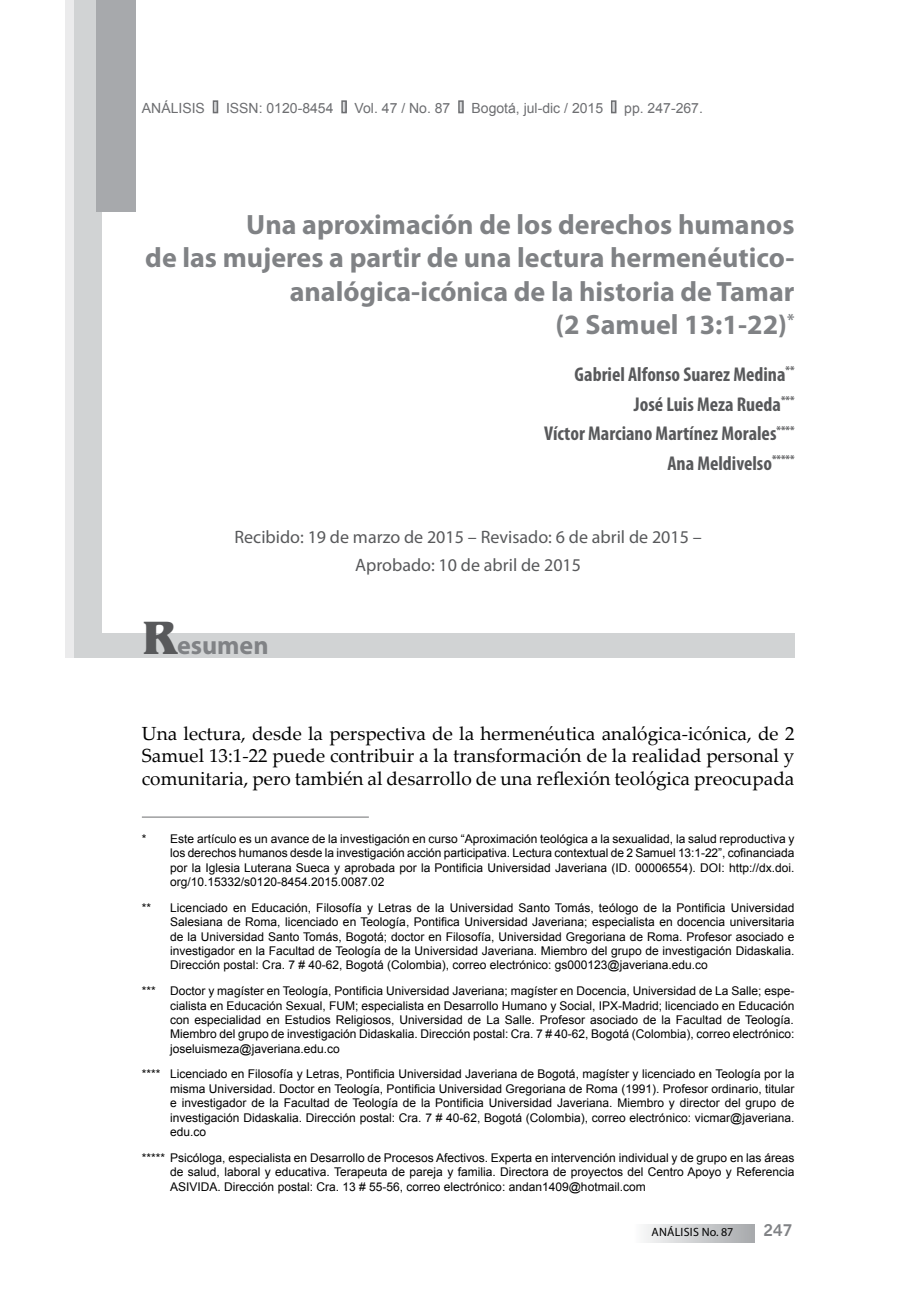
<style>
.page{position:relative;width:908px;height:1304px;background:#fff}
.page>*{position:absolute;margin:0;border:0;box-sizing:border-box;transform-origin:0 0}
.t1{font:700 28px/33.6px "Myriad Pro";color:#808285;text-align:right}
.t2{font:700 26px "Myriad Pro";color:#808285}
.t3{font:700 condensed 20px/29.6px "Myriad Pro";color:#58595b;text-align:right}
.t4{font:19px/22.8px "Palatino Linotype";color:#000;text-align:justify}
.t5{font:18px/28px "Myriad Pro";color:#58595b;text-align:center}
.t6{font:700 16px "News Gothic BT";color:#808285}
.t7{font:14px "Arial";color:#6d6e71}
.t8{font:12px/14.4px "Arial";color:#000;text-align:justify}
.t9{font:12px "Myriad Pro";letter-spacing:.02em;color:#000}
.s1{color:#fff}
.s2{font-family:"Benguiat IT Cby BT";font-size:48px;color:#58595b}
</style>
<div class="page">
<div style="left:633px;top:1224px;width:121px;height:19px;background:linear-gradient(to right,#fcfdfd,#a7a9ac)"></div>
<div style="left:83px;top:634px;width:711px;height:24px;background:#d1d3d4"></div>
<div style="left:71px;top:0;width:31px;height:658px;background:#d1d3d4"></div>
<div style="left:65px;top:0;width:8px;height:658px;background:#ebebec"></div>
<div style="left:96px;top:0;width:40px;height:211px;background:#a7a9ac"></div>
<hr style="left:142px;top:817px;width:227px;height:1px;background:#6d6e71">
<div style="left:213px;top:100px;width:5px;height:13px;border:2px solid #6d6e71"></div>
<div style="left:341px;top:100px;width:5px;height:13px;border:2px solid #6d6e71"></div>
<div style="left:458px;top:100px;width:5px;height:13px;border:2px solid #6d6e71"></div>
<div style="left:610px;top:100px;width:6px;height:13px;border:2px solid #6d6e71"></div>
<p class="t7" style="left:142px;top:99px;width:65px">ANÁLISIS</p>
<p class="t7" style="left:226px;top:99px;width:109px">ISSN: 0120-8454</p>
<p class="t7" style="left:354px;top:99px;width:97px">Vol. 47 / No. 87</p>
<p class="t7" style="left:471px;top:99px;width:133px">Bogotá, jul-dic / 2015</p>
<p class="t7" style="left:624px;top:99px;width:80px">pp. 247-267.</p>
<h1 class="t1" style="left:145px;top:206px;width:650px">Una aproximación de los derechos humanos<br>de las mujeres a partir de una lectura hermenéutico&shy;analógica-icónica de la historia de Tamar<br>(2 Samuel 13:1-22)<sup>*</sup></h1>
<h3 class="t3" style="left:544px;top:359px;width:252px"><span class="s1">1</span> Gabriel Alfonso Suarez Medina<sup>**<br></sup>José Luis Meza Rueda<sup>***<br></sup>Víctor Marciano Martínez Morales<sup>****<br></sup>Ana Meldivelso<sup>*****</sup></h3>
<h3 class="t5" style="left:234px;top:523px;width:468px">Recibido: 19 de marzo de 2015 – Revisado: 6 de abril de 2015 –<br>Aprobado: 10 de abril de 2015</h3>
<h2 class="t2" style="left:142px;top:628px;width:128px"><span class="s2">R</span>esumen</h2>
<p class="t4" style="left:142px;top:721px;width:654px">Una lectura, desde la perspectiva de la hermenéutica analógica-icónica, de 2<br>Samuel 13:1-22 puede contribuir a la transformación de la realidad personal y comunitaria, pero también al desarrollo de una reflexión teológica preocupada</p>
<p class="t8" style="left:170px;top:832px;width:625px;text-indent:-28px">* Este artículo es un avance de la investigación en curso “Aproximación teológica a la sexualidad, la salud reproductiva y los derechos humanos desde la investigación acción participativa. Lectura contextual de 2 Samuel 13:1-22”, cofinanciada por la Iglesia Luterana Sueca y aprobada por la Pontificia Universidad Javeriana (ID. 00006554). DOI: http://dx.doi. org/10.15332/s0120-8454.2015.0087.02</p>
<p class="t8" style="left:142px;top:900px;width:11px">**</p>
<p class="t8" style="left:170px;top:900px;width:625px">Licenciado en Educación, Filosofía y Letras de la Universidad Santo Tomás, teólogo de la Pontificia Universidad Salesiana de Roma, licenciado en Teología, Pontifica Universidad Javeriana; especialista en docencia universitaria de la Universidad Santo Tomás, Bogotá; doctor en Filosofía, Universidad Gregoriana de Roma. Profesor asociado e investigador en la Facultad de Teología de la Universidad Javeriana. Miembro del grupo de investigación Didaskalia.<br>Dirección postal: Cra. 7 # 40-62, Bogotá (Colombia), correo electrónico: gs000123@javeriana.edu.co</p>
<p class="t8" style="left:170px;top:984px;width:625px;text-indent:-28px">*** Doctor y magíster en Teología, Pontificia Universidad Javeriana; magíster en Docencia, Universidad de La Salle; espe&shy;cialista en Educación Sexual, FUM; especialista en Desarrollo Humano y Social, IPX-Madrid; licenciado en Educación con especialidad en Estudios Religiosos, Universidad de La Salle. Profesor asociado de la Facultad de Teología.<br>Miembro del grupo de investigación Didaskalia. Dirección postal: Cra. 7 # 40-62, Bogotá (Colombia), correo electrónico: joseluismeza@javeriana.edu.co</p>
<p class="t8" style="left:170px;top:1067px;width:625px;text-indent:-28px">**** Licenciado en Filosofía y Letras, Pontificia Universidad Javeriana de Bogotá, magíster y licenciado en Teología por la misma Universidad. Doctor en Teología, Pontificia Universidad Gregoriana de Roma (1991). Profesor ordinario, titular e investigador de la Facultad de Teología de la Pontificia Universidad Javeriana. Miembro y director del grupo de investigación Didaskalia. Dirección postal: Cra. 7 # 40-62, Bogotá (Colombia), correo electrónico: vicmar@javeriana. edu.co</p>
<p class="t8" style="left:170px;top:1150px;width:625px;text-indent:-28px">***** Psicóloga, especialista en Desarrollo de Procesos Afectivos. Experta en intervención individual y de grupo en las áreas de salud, laboral y educativa. Terapeuta de pareja y familia. Directora de proyectos del Centro Apoyo y Referencia ASIVIDA. Dirección postal: Cra. 13 # 55-56, correo electrónico: andan1409@hotmail.com</p>
<p class="t9" style="left:651px;top:1225px;width:83px">ANÁLISIS No. 87</p>
<h3 class="t6" style="left:763px;top:1221px;width:31px">247</h3>
</div>
